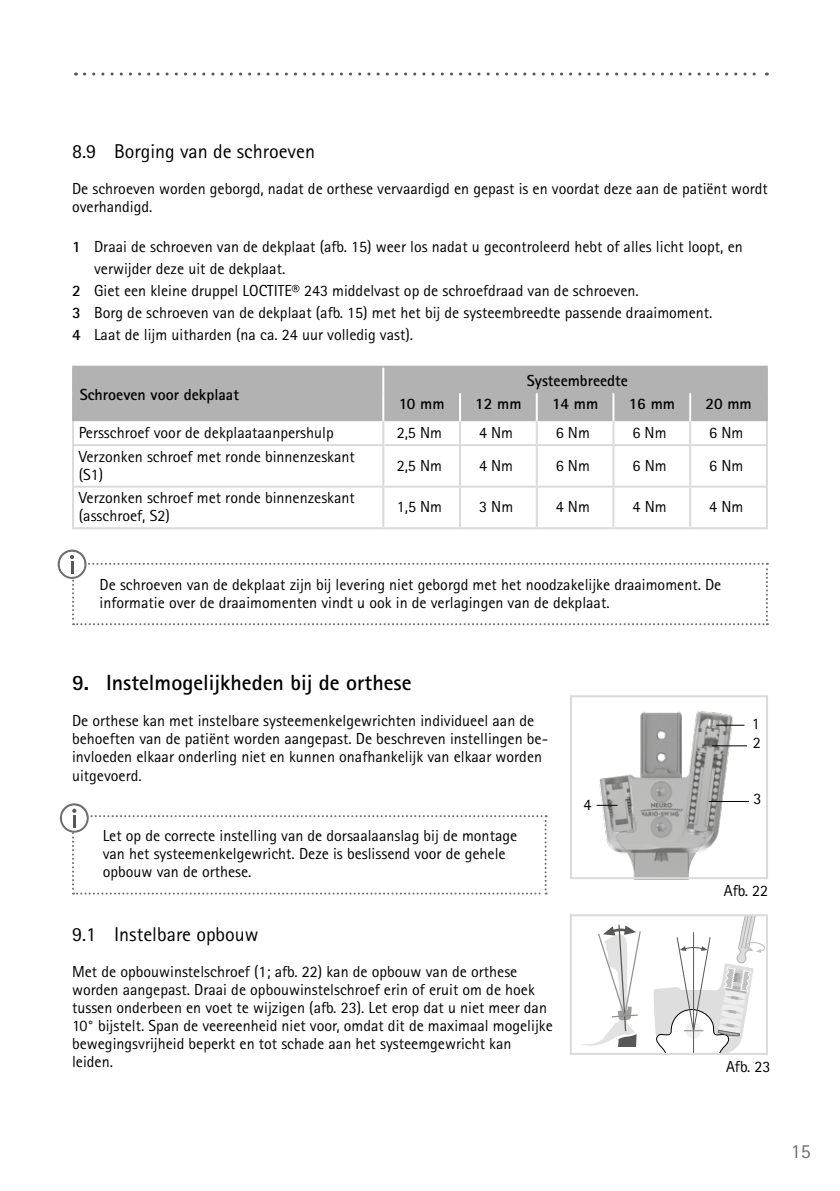
<style>
.page{position:relative;width:840px;height:1191px;background:#fff}
.page>*{position:absolute;margin:0;border:0;box-sizing:border-box;transform-origin:0 0}
.t1{font:700 22px "Rotis Sans Serif Pro";color:#000}
.t2{font:20px "Rotis Sans Serif Pro";color:#000}
.t3{font:20px "Rotis Sans Serif Pro";color:#706f6f}
.t4{font:16px/18px "Rotis Sans Serif Pro";color:#000}
.t5{font:700 16px "Rotis Sans Serif Pro";color:#000}
.s1{font-weight:700}
</style>
<div class="page">
<svg style="left:84px;top:73px;width:683px;height:3px"></svg>
<div style="left:74px;top:368px;width:691px;height:53px;background:#b3b2b2"></div>
<hr style="left:765px;top:368px;width:2px;height:25px;background:#b3b2b2">
<hr style="left:382px;top:393px;width:2px;height:28px;background:#fff">
<hr style="left:72px;top:366px;width:311px;height:2px;background:#b3b2b2">
<hr style="left:72px;top:368px;width:2px;height:25px;background:#b3b2b2">
<hr style="left:72px;top:393px;width:2px;height:28px;background:#b3b2b2">
<hr style="left:383px;top:366px;width:77px;height:2px;background:#b3b2b2">
<hr style="left:460px;top:366px;width:76px;height:2px;background:#b3b2b2">
<hr style="left:536px;top:366px;width:77px;height:2px;background:#b3b2b2">
<hr style="left:613px;top:366px;width:76px;height:2px;background:#b3b2b2">
<hr style="left:689px;top:366px;width:78px;height:2px;background:#b3b2b2">
<hr style="left:765px;top:393px;width:2px;height:28px;background:#b3b2b2">
<hr style="left:72px;top:421px;width:2px;height:23px;background:#dadada">
<hr style="left:382px;top:421px;width:2px;height:23px;background:#dadada">
<hr style="left:459px;top:421px;width:2px;height:23px;background:#dadada">
<hr style="left:535px;top:421px;width:2px;height:23px;background:#dadada">
<hr style="left:612px;top:421px;width:2px;height:23px;background:#dadada">
<hr style="left:688px;top:421px;width:2px;height:23px;background:#dadada">
<hr style="left:765px;top:421px;width:2px;height:24px;background:#dadada">
<hr style="left:72px;top:444px;width:312px;height:2px;background:#dadada">
<hr style="left:72px;top:446px;width:2px;height:39px;background:#dadada">
<hr style="left:382px;top:446px;width:2px;height:39px;background:#dadada">
<hr style="left:459px;top:446px;width:2px;height:39px;background:#dadada">
<hr style="left:535px;top:446px;width:2px;height:39px;background:#dadada">
<hr style="left:612px;top:446px;width:2px;height:39px;background:#dadada">
<hr style="left:688px;top:446px;width:2px;height:39px;background:#dadada">
<hr style="left:765px;top:445px;width:2px;height:40px;background:#dadada">
<hr style="left:72px;top:485px;width:311px;height:2px;background:#dadada">
<hr style="left:72px;top:487px;width:2px;height:40px;background:#dadada">
<hr style="left:383px;top:485px;width:77px;height:2px;background:#dadada">
<hr style="left:382px;top:487px;width:2px;height:40px;background:#dadada">
<hr style="left:460px;top:485px;width:76px;height:2px;background:#dadada">
<hr style="left:459px;top:487px;width:2px;height:40px;background:#dadada">
<hr style="left:536px;top:485px;width:77px;height:2px;background:#dadada">
<hr style="left:535px;top:487px;width:2px;height:40px;background:#dadada">
<hr style="left:613px;top:485px;width:76px;height:2px;background:#dadada">
<hr style="left:612px;top:487px;width:2px;height:40px;background:#dadada">
<hr style="left:689px;top:485px;width:78px;height:2px;background:#dadada">
<hr style="left:688px;top:487px;width:2px;height:40px;background:#dadada">
<hr style="left:765px;top:487px;width:2px;height:40px;background:#dadada">
<hr style="left:72px;top:527px;width:311px;height:2px;background:#dadada">
<hr style="left:383px;top:527px;width:77px;height:2px;background:#dadada">
<hr style="left:460px;top:527px;width:76px;height:2px;background:#dadada">
<hr style="left:536px;top:527px;width:77px;height:2px;background:#dadada">
<hr style="left:613px;top:527px;width:76px;height:2px;background:#dadada">
<hr style="left:689px;top:527px;width:78px;height:2px;background:#dadada">
<hr style="left:459px;top:393px;width:2px;height:28px;background:#fff">
<hr style="left:535px;top:393px;width:2px;height:28px;background:#fff">
<hr style="left:612px;top:393px;width:2px;height:28px;background:#fff">
<hr style="left:688px;top:393px;width:2px;height:28px;background:#fff">
<hr style="left:384px;top:444px;width:76px;height:2px;background:#dadada">
<hr style="left:460px;top:444px;width:76px;height:2px;background:#dadada">
<hr style="left:536px;top:444px;width:77px;height:2px;background:#dadada">
<hr style="left:613px;top:444px;width:76px;height:2px;background:#dadada">
<hr style="left:689px;top:444px;width:76px;height:2px;background:#dadada">
<hr style="left:382px;top:368px;width:2px;height:25px;background:#fff">
<svg style="left:60px;top:803px;width:486px;height:91px"></svg>
<svg style="left:58px;top:549px;width:709px;height:76px"></svg>
<svg style="left:582px;top:924px;width:58px;height:122px"></svg>
<svg style="left:653px;top:917px;width:111px;height:135px"></svg>
<div style="left:569px;top:914px;width:198px;height:141px;border:2px solid #dadada"></div>
<img style="left:596px;top:711px;width:154px;height:165px">
<div style="left:569px;top:695px;width:198px;height:184px;border:2px solid #dadada"></div>
<svg style="left:715px;top:724px;width:29px;height:1px"></svg>
<hr style="left:711px;top:745px;width:35px;height:1px;background:#000">
<hr style="left:708px;top:801px;width:40px;height:1px;background:#000">
<svg style="left:596px;top:805px;width:21px;height:1px"></svg>
<p class="t2" style="left:72px;top:139px;width:244px">8.9 Borging van de schroeven</p>
<p class="t4" style="left:72px;top:179px;width:697px">De schroeven worden geborgd, nadat de orthese vervaardigd en gepast is en voordat deze aan de patiënt wordt overhandigd.</p>
<p class="t4" style="left:72px;top:237px;width:672px"><span class="s1">1</span> Draai de schroeven van de dekplaat (afb. 15) weer los nadat u gecontroleerd hebt of alles licht loopt, en</p>
<p class="t4" style="left:94px;top:259px;width:193px">verwijder deze uit de dekplaat.</p>
<p class="t4" style="left:72px;top:281px;width:568px"><span class="s1">2</span> Giet een kleine druppel LOCTITE® 243 middelvast op de schroefdraad van de schroeven.</p>
<p class="t4" style="left:72px;top:303px;width:641px"><span class="s1">3</span> Borg de schroeven van de dekplaat (afb. 15) met het bij de systeembreedte passende draaimoment.</p>
<p class="t4" style="left:72px;top:325px;width:342px"><span class="s1">4</span> Laat de lijm uitharden (na ca. 24 uur volledig vast).</p>
<p class="t5" style="left:80px;top:384px;width:161px">Schroeven voor dekplaat</p>
<p class="t5" style="left:526px;top:371px;width:102px">Systeembreedte</p>
<p class="t5" style="left:398px;top:394px;width:47px">10 mm</p>
<p class="t5" style="left:475px;top:394px;width:48px">12 mm</p>
<p class="t5" style="left:551px;top:394px;width:48px">14 mm</p>
<p class="t5" style="left:628px;top:394px;width:48px">16 mm</p>
<p class="t5" style="left:705px;top:394px;width:48px">20 mm</p>
<p class="t4" style="left:79px;top:424px;width:256px">Persschroef voor de dekplaataanpershulp</p>
<p class="t4" style="left:396px;top:424px;width:47px">2,5 Nm</p>
<p class="t4" style="left:479px;top:424px;width:36px">4 Nm</p>
<p class="t4" style="left:555px;top:424px;width:36px">6 Nm</p>
<p class="t4" style="left:632px;top:424px;width:36px">6 Nm</p>
<p class="t4" style="left:708px;top:424px;width:36px">6 Nm</p>
<p class="t4" style="left:79px;top:447px;width:277px">Verzonken schroef met ronde binnenzeskant (S1)</p>
<p class="t4" style="left:396px;top:456px;width:47px">2,5 Nm</p>
<p class="t4" style="left:479px;top:456px;width:36px">4 Nm</p>
<p class="t4" style="left:555px;top:456px;width:36px">6 Nm</p>
<p class="t4" style="left:632px;top:456px;width:36px">6 Nm</p>
<p class="t4" style="left:708px;top:456px;width:36px">6 Nm</p>
<p class="t4" style="left:79px;top:489px;width:277px">Verzonken schroef met ronde binnenzeskant (asschroef, S2)</p>
<p class="t4" style="left:396px;top:498px;width:47px">1,5 Nm</p>
<p class="t4" style="left:479px;top:498px;width:36px">3 Nm</p>
<p class="t4" style="left:555px;top:498px;width:36px">4 Nm</p>
<p class="t4" style="left:632px;top:498px;width:36px">4 Nm</p>
<p class="t4" style="left:708px;top:498px;width:36px">4 Nm</p>
<p class="t4" style="left:100px;top:576px;width:623px">De schroeven van de dekplaat zijn bij levering niet geborgd met het noodzakelijke draaimoment. De informatie over de draaimomenten vindt u ook in de verlagingen van de dekplaat.</p>
<h1 class="t1" style="left:72px;top:669px;width:341px">9. Instelmogelijkheden bij de orthese</h1>
<p class="t4" style="left:72px;top:712px;width:477px">De orthese kan met instelbare systeemenkelgewrichten individueel aan de behoeften van de patiënt worden aangepast. De beschreven instellingen be&shy;ïnvloeden elkaar onderling niet en kunnen onafhankelijk van elkaar worden uitgevoerd.</p>
<p class="t4" style="left:103px;top:826px;width:416px">Let op de correcte instelling van de dorsaalaanslag bij de montage van het systeemenkelgewricht. Deze is beslissend voor de gehele opbouw van de orthese.</p>
<p class="t4" style="left:583px;top:795px;width:9px">4</p>
<p class="t4" style="left:751px;top:714px;width:11px;line-height:19.4px">1<br>2</p>
<p class="t4" style="left:753px;top:789px;width:9px">3</p>
<p class="t2" style="left:72px;top:922px;width:188px">9.1 Instelbare opbouw</p>
<p class="t4" style="left:72px;top:962px;width:482px">Met de opbouwinstelschroef (1; afb. 22) kan de opbouw van de orthese worden aangepast. Draai de opbouwinstelschroef erin of eruit om de hoek tussen onderbeen en voet te wijzigen (afb. 23). Let erop dat u niet meer dan 10° bijstelt. Span de veereenheid niet voor, omdat dit de maximaal mogelijke bewegingsvrijheid beperkt en tot schade aan het systeemgewricht kan leiden.</p>
<p class="t4" style="left:723px;top:881px;width:46px">Afb. 22</p>
<p class="t4" style="left:725px;top:1057px;width:46px">Afb. 23</p>
<p class="t3" style="left:790px;top:1139px;width:21px">15</p>
</div>
